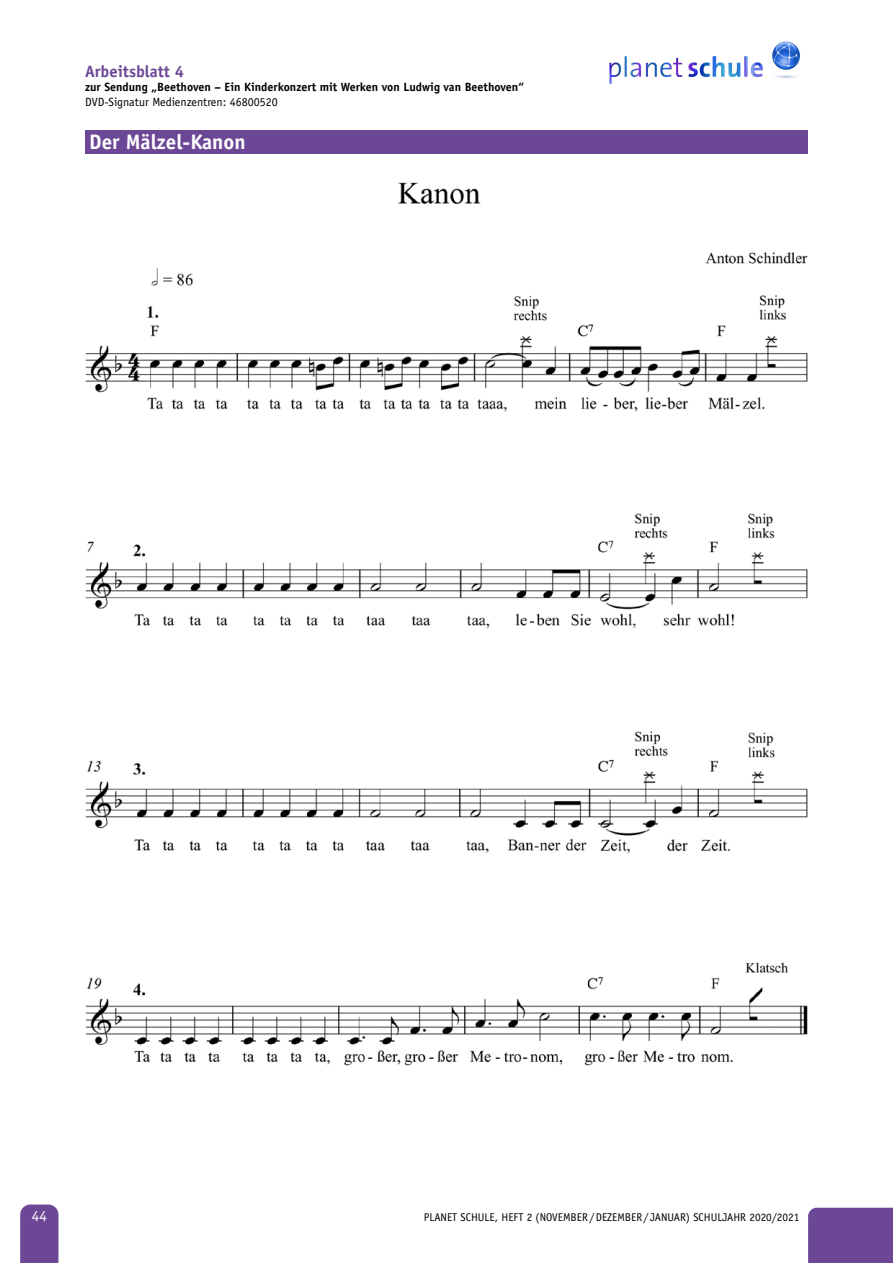
<style>
.page{position:relative;width:893px;height:1263px;background:#fff}
.page>*{position:absolute;margin:0;border:0;box-sizing:border-box;transform-origin:0 0}
.t1{font:700 21px "Officina Sans Std";color:#fff}
.t2{font:700 16.5px "Officina Sans Std";color:#6c4796}
.t3{font:15px "Officina Sans Std";color:#fff}
.t4{font:700 12px "Officina Sans Std";color:#000}
.t5{font:12px "Officina Sans Std";color:#000}
.t6{font:11.25px "Officina Sans Std";color:#000}
</style>
<div class="page">
<div style="left:20px;top:1204px;width:38px;height:59px;background:#6c4796"></div>
<div style="left:808px;top:1208px;width:85px;height:55px;background:#6c4796"></div>
<div style="left:85px;top:130px;width:723px;height:23px;background:#6c4796"></div>
<img style="left:85px;top:182px;width:723px;height:884px">
<img style="left:609px;top:41px;width:191px;height:43px">
<h2 class="t2" style="left:85px;top:61px;width:100px">Arbeitsblatt 4</h2>
<p class="t4" style="left:85px;top:80px;width:441px">zur Sendung „Beethoven – Ein Kinderkonzert mit Werken von Ludwig van Beethoven“</p>
<p class="t5" style="left:85px;top:95px;width:194px">DVD-Signatur Medienzentren: 46800520</p>
<h1 class="t1" style="left:89px;top:129px;width:158px">Der Mälzel-Kanon</h1>
<p class="t3" style="left:32px;top:1207px;width:16px">44</p>
<p class="t6" style="left:424px;top:1211px;width:377px">PLANET SCHULE, HEFT 2 (NOVEMBER/DEZEMBER/ JANUAR) SCHULJAHR 2020/2021</p>
</div>
